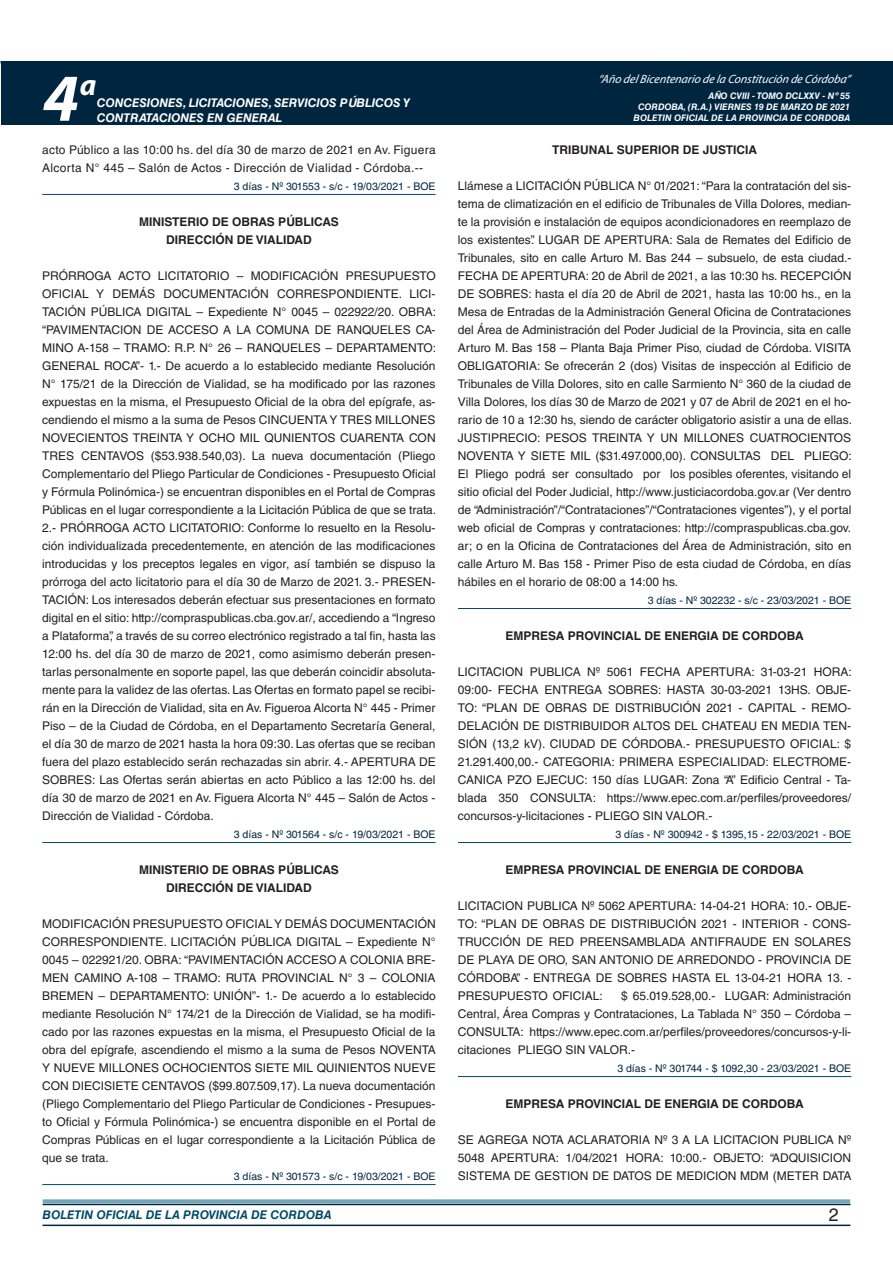
<style>
.page{position:relative;width:893px;height:1263px;background:#fff}
.page>*{position:absolute;margin:0;border:0;box-sizing:border-box;transform-origin:0 0}
.t1{font:italic 700 67.5px "Myriad Pro";color:#fff}
.t2{font:italic 700 30px "Myriad Pro";color:#fff}
.t3{font:18px "Helvetica LT Std";color:#231f20}
.TEXTO_BASE{font:12px/18px "Helvetica LT Std";color:#231f20;text-align:justify}
.RESUELVE{font:700 12px "Helvetica LT Std";color:#231f20}
.TEXTO_BASE-2{font:12px/18px "Helvetica LT Std";letter-spacing:.025em;color:#231f20}
.t4{font:italic 700 12px/14.4px "Helvetica LT Std";color:#fff}
.t5{font:italic 12px "Myriad Pro";color:#fff}
.t6{font:italic 700 12px "Helvetica LT Std";color:#004b6c}
.FECHA_DE_VENCIMIENTO{font:10.5px "Helvetica LT Std";color:#00263f}
.t7{font:italic 700 9px/10.8px "Helvetica LT Std";color:#fff;text-align:right}
</style>
<div class="page">
<hr style="left:43px;top:1224px;width:807px;height:2px;background:#00263f">
<div style="left:42px;top:1198px;width:809px;height:8px;background:#fff;opacity:.75"></div>
<div style="left:1px;top:61px;width:892px;height:64px;background:#00263f"></div>
<hr style="left:42px;top:194px;width:394px;height:1px;background:#004b6c">
<hr style="left:42px;top:842px;width:394px;height:1px;background:#004b6c">
<hr style="left:42px;top:1184px;width:394px;height:1px;background:#004b6c">
<hr style="left:458px;top:608px;width:393px;height:1px;background:#004b6c">
<hr style="left:458px;top:842px;width:393px;height:1px;background:#004b6c">
<hr style="left:458px;top:1076px;width:393px;height:1px;background:#004b6c">
<h1 class="t1" style="left:43px;top:54px;width:38px">4</h1>
<h2 class="t2" style="left:80px;top:66px;width:18px">a</h2>
<p class="t4" style="left:97px;top:96px;width:315px">CONCESIONES, LICITACIONES, SERVICIOS PÚBLICOS Y<br>CONTRATACIONES EN GENERAL</p>
<p class="t5" style="left:598px;top:72px;width:254px">“Año delBicentenario de la Constitución de Córdoba”</p>
<p class="t7" style="left:638px;top:91px;width:214px">AÑO CVIII - TOMO DCLXXV - Nº 55<br>CORDOBA, (R.A.) VIERNES 19 DE MARZO DE 2021</p>
<p class="t7" style="left:634px;top:112px;width:218px">BOLETIN OFICIAL DE LA PROVINCIA DE CORDOBA</p>
<p class="TEXTO_BASE-2" style="left:42px;top:141px;width:395px">acto Público a las 10:00 hs. del día 30 de marzo de 2021 en Av. Figuera<br>Alcorta N° 445 – Salón de Actos - Dirección de Vialidad - Córdoba.--</p>
<p class="FECHA_DE_VENCIMIENTO" style="left:234px;top:180px;width:203px">3 días - Nº 301553 - s/c - 19/03/2021 - BOE</p>
<p class="RESUELVE" style="left:139px;top:214px;width:201px">MINISTERIO DE OBRAS PÚBLICAS</p>
<p class="RESUELVE" style="left:166px;top:232px;width:147px">DIRECCIÓN DE VIALIDAD</p>
<p class="TEXTO_BASE" style="left:42px;top:267px;width:395px">PRÓRROGA ACTO LICITATORIO – MODIFICACIÓN PRESUPUESTO OFICIAL Y DEMÁS DOCUMENTACIÓN CORRESPONDIENTE. LICI-TACIÓN PÚBLICA DIGITAL – Expediente N° 0045 – 022922/20. OBRA: “PAVIMENTACION DE ACCESO A LA COMUNA DE RANQUELES CA-MINO A-158 – TRAMO: R.P. N° 26 – RANQUELES – DEPARTAMENTO:<br>GENERAL ROCA”- 1.- De acuerdo a lo establecido mediante Resolución N° 175/21 de la Dirección de Vialidad, se ha modificado por las razones expuestas en la misma, el Presupuesto Oficial de la obra del epígrafe, as&shy;cendiendo el mismo a la suma de Pesos CINCUENTA Y TRES MILLONES NOVECIENTOS TREINTA Y OCHO MIL QUNIENTOS CUARENTA CON TRES CENTAVOS ($53.938.540,03). La nueva documentación (Pliego Complementario del Pliego Particular de Condiciones - Presupuesto Oficial y Fórmula Polinómica-) se encuentran disponibles en el Portal de Compras Públicas en el lugar correspondiente a la Licitación Pública de que se trata.<br>2.- PRÓRROGA ACTO LICITATORIO: Conforme lo resuelto en la Resolu&shy;ción individualizada precedentemente, en atención de las modificaciones introducidas y los preceptos legales en vigor, así también se dispuso la prórroga del acto licitatorio para el día 30 de Marzo de 2021. 3.- PRESEN-TACIÓN: Los interesados deberán efectuar sus presentaciones en formato digital en el sitio: http://compraspublicas.cba.gov.ar/, accediendo a “Ingreso a Plataforma”, a través de su correo electrónico registrado a tal fin, hasta las 12:00 hs. del día 30 de marzo de 2021, como asimismo deberán presen&shy;tarlas personalmente en soporte papel, las que deberán coincidir absoluta&shy;mente para la validez de las ofertas. Las Ofertas en formato papel se recibi&shy;rán en la Dirección de Vialidad, sita en Av. Figueroa Alcorta N° 445 - Primer Piso – de la Ciudad de Córdoba, en el Departamento Secretaría General, el día 30 de marzo de 2021 hasta la hora 09:30. Las ofertas que se reciban fuera del plazo establecido serán rechazadas sin abrir. 4.- APERTURA DE SOBRES: Las Ofertas serán abiertas en acto Público a las 12:00 hs. del día 30 de marzo de 2021 en Av. Figuera Alcorta N° 445 – Salón de Actos - Dirección de Vialidad - Córdoba.</p>
<p class="FECHA_DE_VENCIMIENTO" style="left:234px;top:828px;width:203px">3 días - Nº 301564 - s/c - 19/03/2021 - BOE</p>
<p class="RESUELVE" style="left:139px;top:862px;width:201px">MINISTERIO DE OBRAS PÚBLICAS</p>
<p class="RESUELVE" style="left:166px;top:880px;width:147px">DIRECCIÓN DE VIALIDAD</p>
<p class="TEXTO_BASE" style="left:42px;top:915px;width:395px">MODIFICACIÓN PRESUPUESTO OFICIAL Y DEMÁS DOCUMENTACIÓN CORRESPONDIENTE. LICITACIÓN PÚBLICA DIGITAL – Expediente N° 0045 – 022921/20. OBRA: “PAVIMENTACIÓN ACCESO A COLONIA BRE-MEN CAMINO A-108 – TRAMO: RUTA PROVINCIAL N° 3 – COLONIA BREMEN – DEPARTAMENTO: UNIÓN”- 1.- De acuerdo a lo establecido mediante Resolución N° 174/21 de la Dirección de Vialidad, se ha modifi&shy;cado por las razones expuestas en la misma, el Presupuesto Oficial de la obra del epígrafe, ascendiendo el mismo a la suma de Pesos NOVENTA Y NUEVE MILLONES OCHOCIENTOS SIETE MIL QUINIENTOS NUEVE CON DIECISIETE CENTAVOS ($99.807.509,17). La nueva documentación (Pliego Complementario del Pliego Particular de Condiciones - Presupues&shy;to Oficial y Fórmula Polinómica-) se encuentra disponible en el Portal de Compras Públicas en el lugar correspondiente a la Licitación Pública de que se trata.</p>
<p class="FECHA_DE_VENCIMIENTO" style="left:234px;top:1170px;width:203px">3 días - Nº 301573 - s/c - 19/03/2021 - BOE</p>
<p class="RESUELVE" style="left:552px;top:142px;width:206px">TRIBUNAL SUPERIOR DE JUSTICIA</p>
<p class="TEXTO_BASE" style="left:458px;top:177px;width:396px">Llámese a LICITACIÓN PÚBLICA N° 01/2021: “Para la contratación del sis&shy;tema de climatización en el edificio de Tribunales de Villa Dolores, median&shy;te la provisión e instalación de equipos acondicionadores en reemplazo de los existentes”. LUGAR DE APERTURA: Sala de Remates del Edificio de Tribunales, sito en calle Arturo M. Bas 244 – subsuelo, de esta ciudad.- FECHA DE APERTURA: 20 de Abril de 2021, a las 10:30 hs. RECEPCIÓN DE SOBRES: hasta el día 20 de Abril de 2021, hasta las 10:00 hs., en la Mesa de Entradas de la Administración General Oficina de Contrataciones del Área de Administración del Poder Judicial de la Provincia, sita en calle Arturo M. Bas 158 – Planta Baja Primer Piso, ciudad de Córdoba. VISITA OBLIGATORIA: Se ofrecerán 2 (dos) Visitas de inspección al Edificio de Tribunales de Villa Dolores, sito en calle Sarmiento N° 360 de la ciudad de Villa Dolores, los días 30 de Marzo de 2021 y 07 de Abril de 2021 en el ho&shy;rario de 10 a 12:30 hs, siendo de carácter obligatorio asistir a una de ellas.<br>JUSTIPRECIO: PESOS TREINTA Y UN MILLONES CUATROCIENTOS NOVENTA Y SIETE MIL ($31.497.000,00). CONSULTAS DEL PLIEGO:<br>El Pliego podrá ser consultado por los posibles oferentes, visitando el sitio oficial del Poder Judicial, http://www.justiciacordoba.gov.ar (Ver dentro de “Administración”/“Contrataciones”/“Contrataciones vigentes”), y el portal web oficial de Compras y contrataciones: http://compraspublicas.cba.gov. ar; o en la Oficina de Contrataciones del Área de Administración, sito en calle Arturo M. Bas 158 - Primer Piso de esta ciudad de Córdoba, en días hábiles en el horario de 08:00 a 14:00 hs.</p>
<p class="FECHA_DE_VENCIMIENTO" style="left:648px;top:594px;width:205px">3 días - Nº 302232 - s/c - 23/03/2021 - BOE</p>
<p class="RESUELVE" style="left:505px;top:628px;width:300px">EMPRESA PROVINCIAL DE ENERGIA DE CORDOBA</p>
<p class="TEXTO_BASE" style="left:458px;top:663px;width:395px">LICITACION PUBLICA Nº 5061 FECHA APERTURA: 31-03-21 HORA:<br>09:00- FECHA ENTREGA SOBRES: HASTA 30-03-2021 13HS. OBJE-TO: “PLAN DE OBRAS DE DISTRIBUCIÓN 2021 - CAPITAL - REMO-DELACIÓN DE DISTRIBUIDOR ALTOS DEL CHATEAU EN MEDIA TEN-SIÓN (13,2 kV). CIUDAD DE CÓRDOBA.- PRESUPUESTO OFICIAL: $ 21.291.400,00.- CATEGORIA: PRIMERA ESPECIALIDAD: ELECTROME-CANICA PZO EJECUC: 150 días LUGAR: Zona “A” Edificio Central - Ta&shy;blada 350 CONSULTA: https://www.epec.com.ar/perfiles/proveedores/ concursos-y-licitaciones - PLIEGO SIN VALOR.-</p>
<p class="FECHA_DE_VENCIMIENTO" style="left:615px;top:828px;width:237px">3 días - Nº 300942 - $ 1395,15 - 22/03/2021 - BOE</p>
<p class="RESUELVE" style="left:505px;top:862px;width:300px">EMPRESA PROVINCIAL DE ENERGIA DE CORDOBA</p>
<p class="TEXTO_BASE" style="left:458px;top:897px;width:395px">LICITACION PUBLICA Nº 5062 APERTURA: 14-04-21 HORA: 10.- OBJE-TO: “PLAN DE OBRAS DE DISTRIBUCIÓN 2021 - INTERIOR - CONS-TRUCCIÓN DE RED PREENSAMBLADA ANTIFRAUDE EN SOLARES DE PLAYA DE ORO, SAN ANTONIO DE ARREDONDO - PROVINCIA DE CÓRDOBA”. - ENTREGA DE SOBRES HASTA EL 13-04-21 HORA 13. - PRESUPUESTO OFICIAL:</p>
<p class="TEXTO_BASE" style="left:458px;top:987px;width:395px;text-indent:163px">$ 65.019.528,00.- LUGAR: Administración Central, Área Compras y Contrataciones, La Tablada N° 350 – Córdoba – CONSULTA: https://www.epec.com.ar/perfiles/proveedores/concursos-y-li&shy;citaciones PLIEGO SIN VALOR.-</p>
<p class="FECHA_DE_VENCIMIENTO" style="left:617px;top:1062px;width:235px">3 días - Nº 301744 - $ 1092,30 - 23/03/2021 - BOE</p>
<p class="RESUELVE" style="left:505px;top:1096px;width:300px">EMPRESA PROVINCIAL DE ENERGIA DE CORDOBA</p>
<p class="TEXTO_BASE" style="left:458px;top:1131px;width:395px">SE AGREGA NOTA ACLARATORIA Nº 3 A LA LICITACION PUBLICA Nº 5048 APERTURA: 1/04/2021 HORA: 10:00.- OBJETO: “ADQUISICION SISTEMA DE GESTION DE DATOS DE MEDICION MDM (METER DATA</p>
<p class="t6" style="left:43px;top:1208px;width:290px">BOLETIN OFICIAL DE LA PROVINCIA DE CORDOBA</p>
<p class="t3" style="left:829px;top:1204px;width:12px">2</p>
</div>
